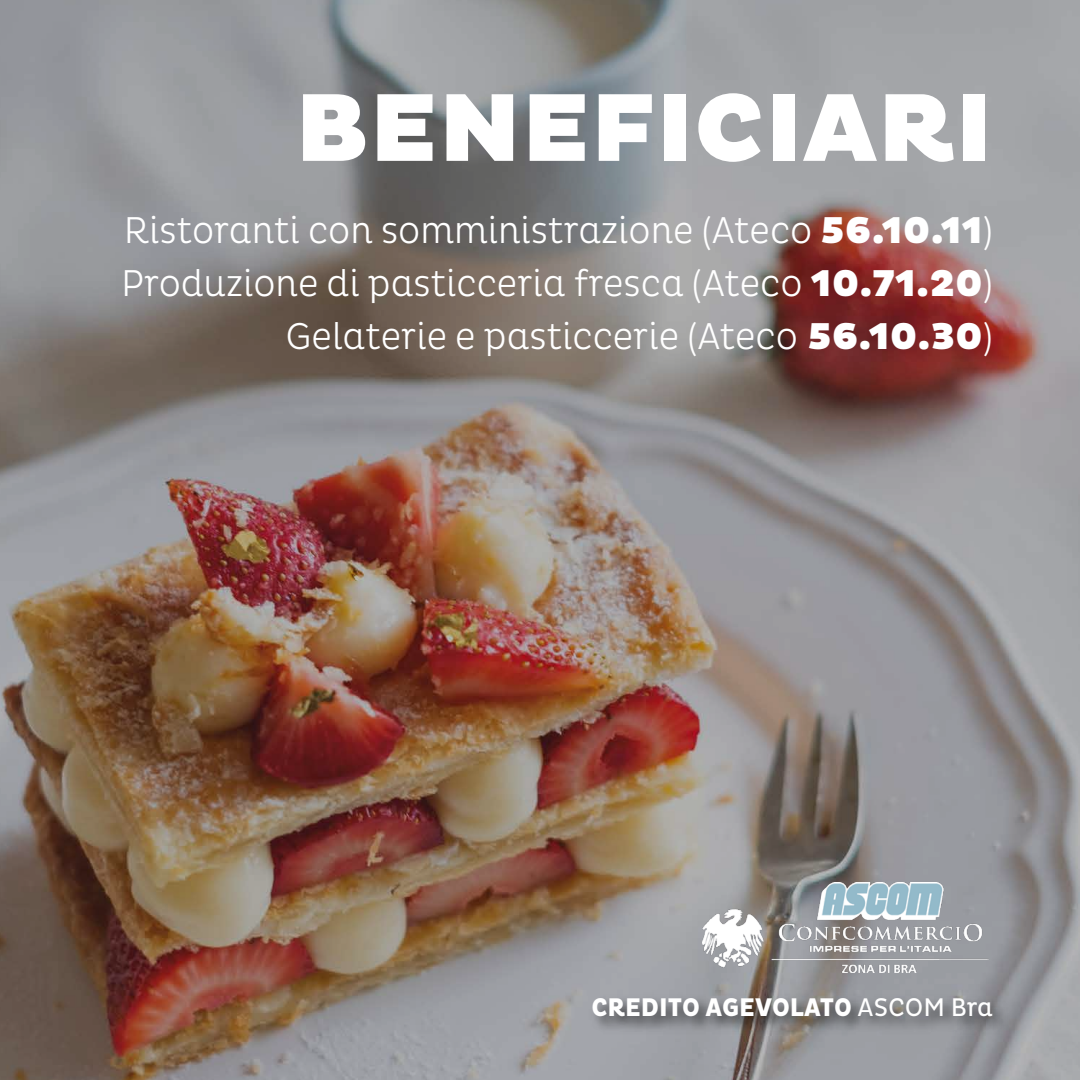
<style>
.page{position:relative;width:1080px;height:1080px;background:#fff}
.page>*{position:absolute;margin:0;border:0;box-sizing:border-box;transform-origin:0 0}
.t1{font:900 98px "Pluto";color:#fff}
.t2{font:300 38px/53px "Pluto Cond";color:#fff;text-align:right}
.t3{font:800 26px "Pluto Cond";color:#fff}
.s1{font-family:"Pluto";font-weight:900}
.s2{font-weight:400}
</style>
<div class="page">
<img style="left:0;top:0;width:1080px;height:1080px">
<img style="left:72px;top:986px;width:943px;height:92px">
<img style="left:702px;top:883px;width:287px;height:90px">
<h1 class="t1" style="left:295px;top:71px;width:700px">BENEFICIARI</h1>
<p class="t2" style="left:121px;top:204px;width:874px">Ristoranti con somministrazione (Ateco <span class="s1">56.10.11</span>)<br>Produzione di pasticceria fresca (Ateco <span class="s1">10.71.20</span>)<br>Gelaterie e pasticcerie (Ateco <span class="s1">56.10.30</span>)</p>
<p class="t3" style="left:591px;top:992px;width:403px">CREDITO AGEVOLATO <span class="s2">ASCOM Bra</span></p>
</div>
